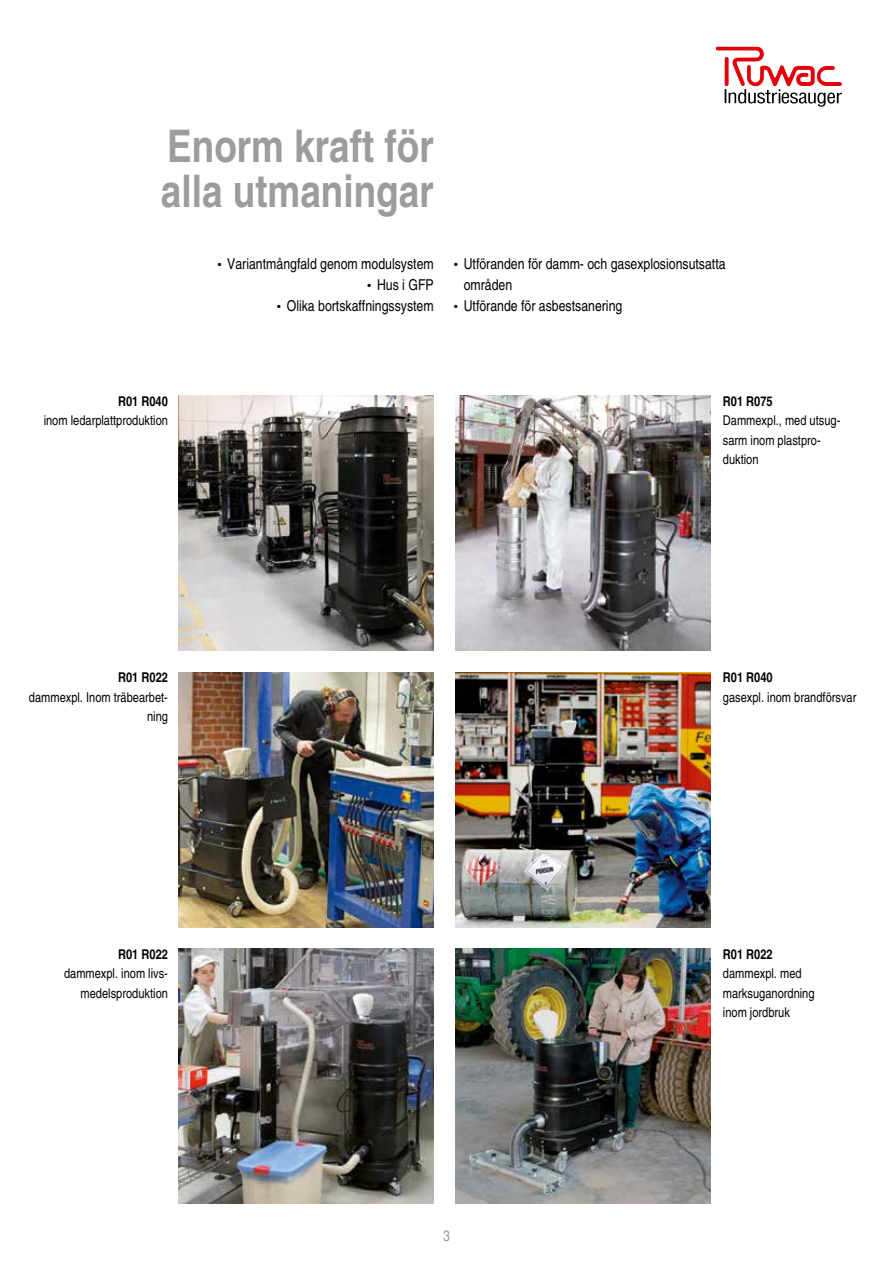
<style>
.page{position:relative;width:893px;height:1263px;background:#fff}
.page>*{position:absolute;margin:0;border:0;box-sizing:border-box;transform-origin:0 0}
.t1{font:700 condensed 45px/45px "Helvetica";color:#9c9c9d}
.t2{font:condensed 15px/21px "Helvetica";color:#000}
.t3{font:condensed 15px "Helvetica";color:#9c9c9d}
.t4{font:condensed 13.5px/19.5px "Helvetica";color:#000;text-align:right}
.t5{font:700 condensed 13.5px "Helvetica";color:#000}
</style>
<div class="page">
<svg style="left:716px;top:46px;width:126px;height:61px"></svg>
<img style="left:179px;top:395px;width:255px;height:256px">
<img style="left:455px;top:673px;width:255px;height:255px">
<img style="left:179px;top:948px;width:255px;height:255px">
<img style="left:455px;top:395px;width:255px;height:256px">
<img style="left:179px;top:673px;width:255px;height:255px">
<img style="left:455px;top:948px;width:255px;height:255px">
<h1 class="t1" style="left:161px;top:123px;width:274px">Enorm kraft för alla utmaningar</h1>
<p class="t2" style="left:218px;top:253px;width:218px">● Variantmångfald genom modulsystem</p>
<p class="t2" style="left:367px;top:274px;width:68px">● Hus i GFP</p>
<p class="t2" style="left:277px;top:295px;width:158px">● Olika bortskaffningssystem</p>
<p class="t2" style="left:464px;top:253px;width:263px;text-indent:-10px">● Utföranden för damm- och gasexplosionsutsatta områden</p>
<p class="t2" style="left:454px;top:295px;width:170px">● Utförande för asbestsanering</p>
<p class="t5" style="left:118px;top:393px;width:51px">R01 R040</p>
<p class="t4" style="left:44px;top:411px;width:126px">inom ledarplattproduktion</p>
<p class="t5" style="left:723px;top:393px;width:51px">R01 R075</p>
<p class="t4" style="left:723px;top:411px;width:119px;text-align:left">Dammexpl., med utsug&shy;sarm inom plastpro&shy;duktion</p>
<p class="t5" style="left:118px;top:669px;width:51px">R01 R022</p>
<p class="t4" style="left:29px;top:687px;width:141px">dammexpl. Inom träbearbet&shy;ning</p>
<p class="t5" style="left:723px;top:669px;width:51px">R01 R040</p>
<p class="t4" style="left:723px;top:687px;width:135px">gasexpl. inom brandförsvar</p>
<p class="t5" style="left:118px;top:946px;width:51px">R01 R022</p>
<p class="t4" style="left:64px;top:964px;width:105px">dammexpl. inom livs&shy;medelsproduktion</p>
<p class="t3" style="left:443px;top:1226px;width:8px">3</p>
<p class="t5" style="left:723px;top:946px;width:51px">R01 R022</p>
<p class="t4" style="left:723px;top:964px;width:93px;text-align:left">dammexpl. med marksuganordning inom jordbruk</p>
</div>
